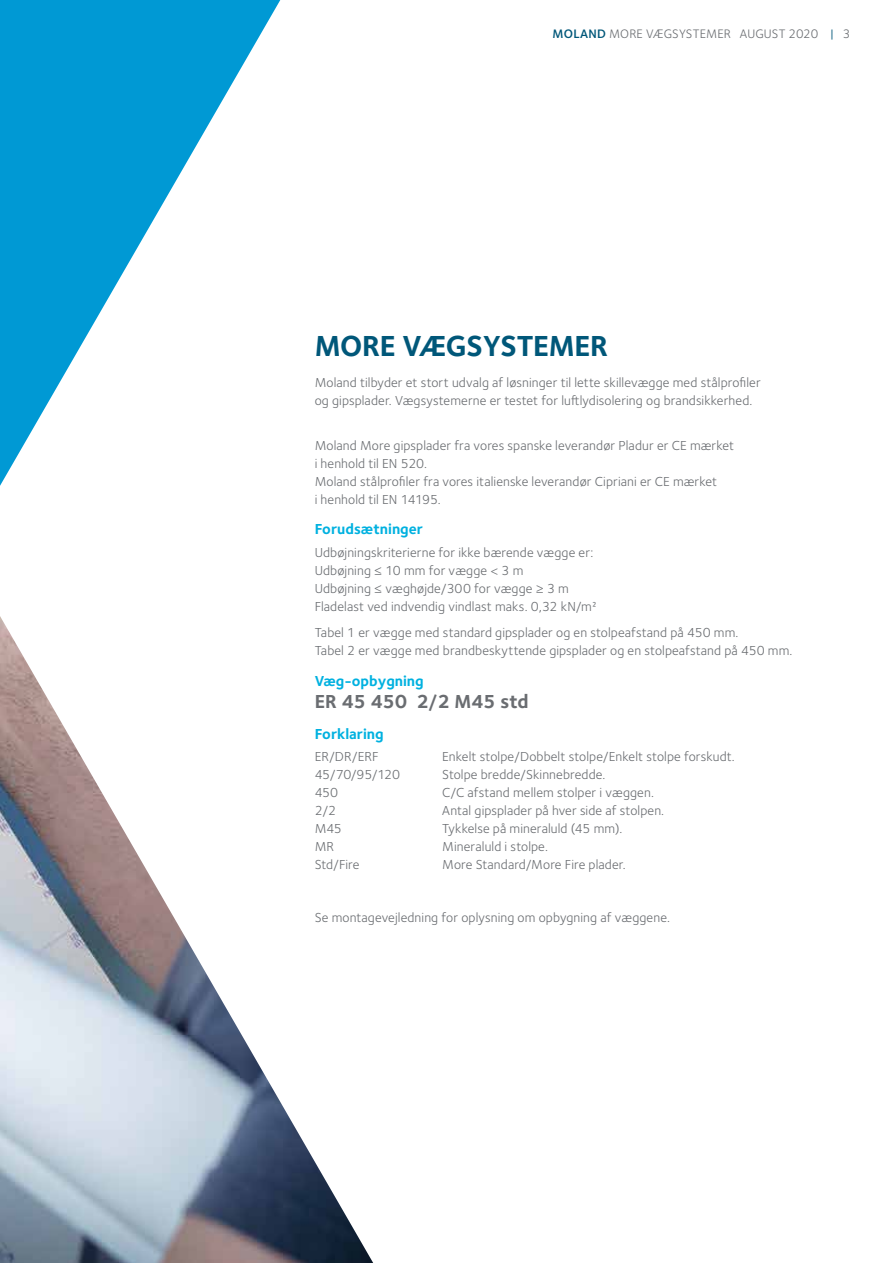
<style>
.page{position:relative;width:893px;height:1263px;background:#fff}
.page>*{position:absolute;margin:0;border:0;box-sizing:border-box;transform-origin:0 0}
.t1{font:700 30px "Foundry Sterling";letter-spacing:-.01em;color:#005779}
.t2{font:700 19.5px "Foundry Sterling";letter-spacing:-.02em;color:#6a6d71}
.t3{font:700 15px "Foundry Sterling";color:#00b1e0}
.t4{font:13.5px/18px "Foundry Sterling";letter-spacing:.01em;color:#6a6d71}
.t5{font:12.75px "Foundry Sterling";letter-spacing:.005em;color:#6a6d71}
.s1{font-weight:600;color:#005779}
.s2{color:#005779}
</style>
<div class="page">
<img style="left:288px;top:1115px;width:85px;height:148px">
<svg style="left:0;top:0;width:288px;height:1263px"></svg>
<p class="t5" style="left:553px;top:26px;width:299px"><span class="s1">MOLAND</span> MORE VÆGSYSTEMER AUGUST 2020 <span class="s2">|</span> 3</p>
<h1 class="t1" style="left:315px;top:328px;width:295px">MORE VÆGSYSTEMER</h1>
<p class="t4" style="left:315px;top:374px;width:448px">Moland tilbyder et stort udvalg af løsninger til lette skillevægge med stålprofiler og gipsplader. Vægsystemerne er testet for luftlydisolering og brandsikkerhed.</p>
<p class="t4" style="left:315px;top:436px;width:421px">Moland More gipsplader fra vores spanske leverandør Pladur er CE mærket i henhold til EN 520.<br>Moland stålprofiler fra vores italienske leverandør Cipriani er CE mærket<br>i henhold til EN 14195.</p>
<p class="t3" style="left:315px;top:520px;width:110px">Forudsætninger</p>
<p class="t4" style="left:315px;top:543px;width:284px">Udbøjningskriterierne for ikke bærende vægge er:<br>Udbøjning ≤ 10 mm for vægge &lt; 3 m<br>Udbøjning ≤ væghøjde/300 for vægge ≥ 3 m Fladelast ved indvendig vindlast maks. 0,32 kN/m²</p>
<p class="t4" style="left:315px;top:624px;width:479px">Tabel 1 er vægge med standard gipsplader og en stolpeafstand på 450 mm.<br>Tabel 2 er vægge med brandbeskyttende gipsplader og en stolpeafstand på 450 mm.</p>
<p class="t3" style="left:315px;top:672px;width:111px">Væg-opbygning</p>
<h2 class="t2" style="left:315px;top:690px;width:216px">ER 45 450 2/2 M45 std</h2>
<p class="t3" style="left:315px;top:725px;width:70px">Forklaring</p>
<p class="t4" style="left:315px;top:748px;width:65px">ER/DR/ERF</p>
<p class="t4" style="left:442px;top:748px;width:294px">Enkelt stolpe/Dobbelt stolpe/Enkelt stolpe forskudt.</p>
<p class="t4" style="left:315px;top:766px;width:87px">45/70/95/120</p>
<p class="t4" style="left:442px;top:766px;width:165px">Stolpe bredde/Skinnebredde.</p>
<p class="t4" style="left:315px;top:784px;width:25px">450</p>
<p class="t4" style="left:442px;top:784px;width:213px">C/C afstand mellem stolper i væggen.</p>
<p class="t4" style="left:315px;top:802px;width:23px">2/2</p>
<p class="t4" style="left:442px;top:802px;width:223px">Antal gipsplader på hver side af stolpen.</p>
<p class="t4" style="left:315px;top:820px;width:29px">M45</p>
<p class="t4" style="left:442px;top:820px;width:182px">Tykkelse på mineraluld (45 mm).</p>
<p class="t4" style="left:315px;top:838px;width:21px">MR</p>
<p class="t4" style="left:442px;top:838px;width:107px">Mineraluld i stolpe.</p>
<p class="t4" style="left:315px;top:856px;width:46px">Std/Fire</p>
<p class="t4" style="left:442px;top:856px;width:185px">More Standard/More Fire plader.</p>
<p class="t4" style="left:315px;top:909px;width:357px">Se montagevejledning for oplysning om opbygning af væggene.</p>
</div>
